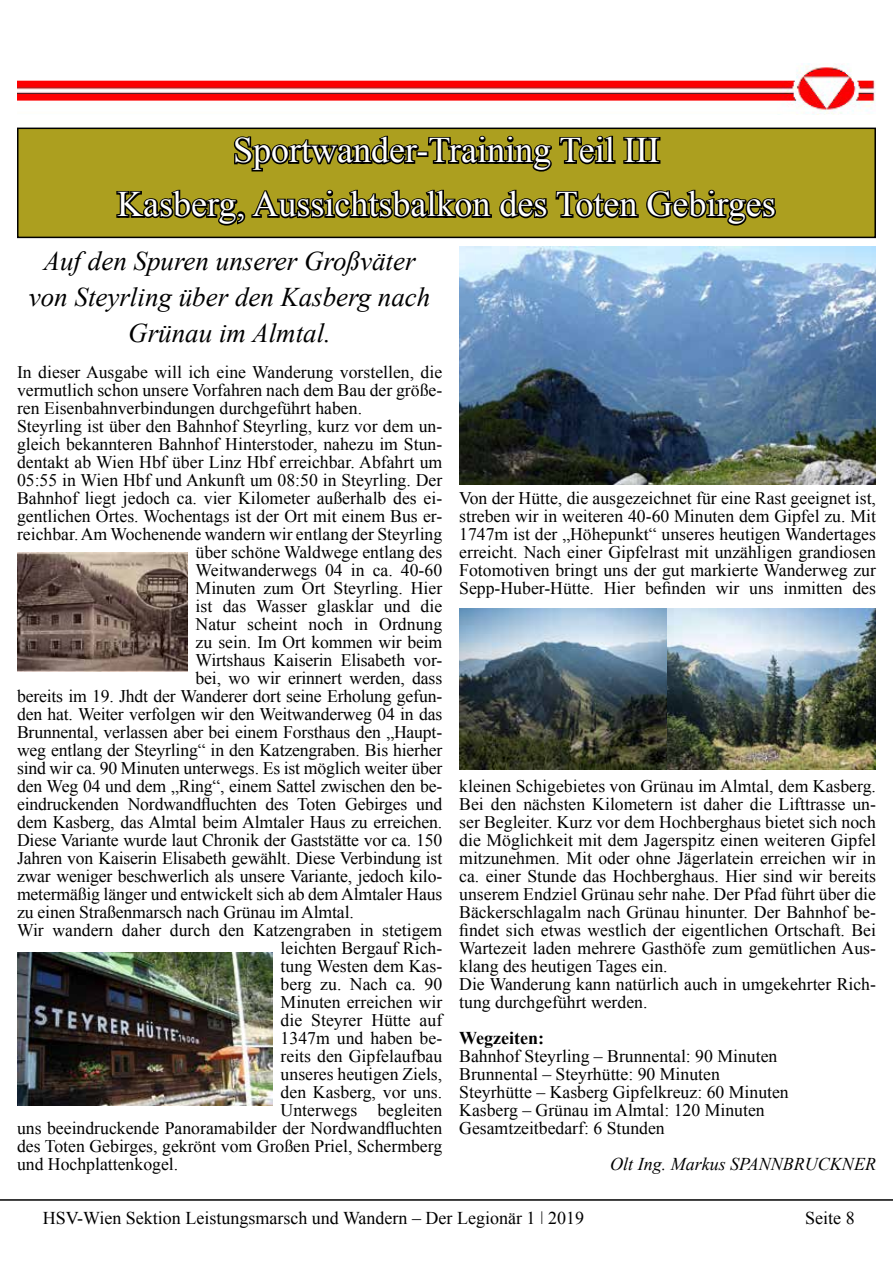
<style>
.page{position:relative;width:893px;height:1263px;background:#fff}
.page>*{position:absolute;margin:0;border:0;box-sizing:border-box;transform-origin:0 0}
.t1{font:36px/54px "Times New Roman";color:#fff;text-align:center}
.t2{font:italic 27px/36px "Times New Roman";color:#000;text-align:center}
.t3{font:18px "Times New Roman";color:#000}
.t4{font:italic 18px "Times New Roman";color:#000}
.t5{font:700 18px "Times New Roman";color:#000}
.t6{font:17.7px/18px "Times New Roman";color:#000}
</style>
<div class="page">
<hr style="left:0;top:1199px;width:893px;height:2px;background:#000">
<img style="left:17px;top:64px;width:859px;height:51px">
<div style="left:18px;top:128px;width:857px;height:109px;background:#ac9f1f"></div>
<svg style="left:233px;top:135px;width:428px;height:37px"></svg>
<svg style="left:116px;top:189px;width:660px;height:37px"></svg>
<div style="left:17px;top:128px;width:859px;height:110px;border:2px solid #000"></div>
<img style="left:17px;top:553px;width:170px;height:119px">
<img style="left:459px;top:608px;width:417px;height:162px">
<img style="left:17px;top:952px;width:255px;height:154px">
<img style="left:459px;top:247px;width:417px;height:238px">
<h1 class="t1" style="left:117px;top:123px;width:660px">Sportwander-Training Teil III<br>Kasberg, Aussichtsbalkon des Toten Gebirges</h1>
<h2 class="t2" style="left:29px;top:243px;width:403px">Auf den Spuren unserer Großväter von Steyrling über den Kasberg nach<br>Grünau im Almtal.</h2>
<p class="t6" style="left:17px;top:363px;width:427px">In dieser Ausgabe will ich eine Wanderung vorstellen, die</p>
<p class="t6" style="left:17px;top:381px;width:427px">vermutlich schon unsere Vorfahren nach dem Bau der größe-</p>
<p class="t6" style="left:17px;top:399px;width:347px">ren Eisenbahnverbindungen durchgeführt haben.</p>
<p class="t6" style="left:17px;top:417px;width:427px">Steyrling ist über den Bahnhof Steyrling, kurz vor dem un-</p>
<p class="t6" style="left:17px;top:435px;width:427px">gleich bekannteren Bahnhof Hinterstoder, nahezu im Stun-</p>
<p class="t6" style="left:17px;top:453px;width:427px">dentakt ab Wien Hbf über Linz Hbf erreichbar. Abfahrt um</p>
<p class="t6" style="left:17px;top:471px;width:427px">05:55 in Wien Hbf und Ankunft um 08:50 in Steyrling. Der</p>
<p class="t6" style="left:17px;top:489px;width:427px">Bahnhof liegt jedoch ca. vier Kilometer außerhalb des ei-</p>
<p class="t6" style="left:17px;top:507px;width:427px">gentlichen Ortes. Wochentags ist der Ort mit einem Bus er-</p>
<p class="t6" style="left:17px;top:525px;width:427px">reichbar. Am Wochenende wandern wir entlang der Steyrling</p>
<p class="t6" style="left:196px;top:543px;width:248px">über schöne Waldwege entlang des</p>
<p class="t6" style="left:196px;top:561px;width:248px">Weitwanderwegs 04 in ca. 40-60</p>
<p class="t6" style="left:196px;top:579px;width:248px">Minuten zum Ort Steyrling. Hier</p>
<p class="t6" style="left:196px;top:597px;width:248px">ist das Wasser glasklar und die</p>
<p class="t6" style="left:196px;top:615px;width:248px">Natur scheint noch in Ordnung</p>
<p class="t6" style="left:196px;top:633px;width:248px">zu sein. Im Ort kommen wir beim</p>
<p class="t6" style="left:196px;top:651px;width:248px">Wirtshaus Kaiserin Elisabeth vor-</p>
<p class="t6" style="left:196px;top:669px;width:248px">bei, wo wir erinnert werden, dass</p>
<p class="t6" style="left:17px;top:687px;width:427px">bereits im 19. Jhdt der Wanderer dort seine Erholung gefun-</p>
<p class="t6" style="left:17px;top:705px;width:427px">den hat. Weiter verfolgen wir den Weitwanderweg 04 in das</p>
<p class="t6" style="left:17px;top:723px;width:427px">Brunnental, verlassen aber bei einem Forsthaus den „Haupt-</p>
<p class="t6" style="left:17px;top:741px;width:427px">weg entlang der Steyrling“ in den Katzengraben. Bis hierher</p>
<p class="t6" style="left:17px;top:759px;width:427px">sind wir ca. 90 Minuten unterwegs. Es ist möglich weiter über</p>
<p class="t6" style="left:17px;top:777px;width:427px">den Weg 04 und dem „Ring“, einem Sattel zwischen den be-</p>
<p class="t6" style="left:17px;top:795px;width:427px">eindruckenden Nordwandfluchten des Toten Gebirges und</p>
<p class="t6" style="left:17px;top:813px;width:427px">dem Kasberg, das Almtal beim Almtaler Haus zu erreichen.</p>
<p class="t6" style="left:17px;top:831px;width:427px">Diese Variante wurde laut Chronik der Gaststätte vor ca. 150</p>
<p class="t6" style="left:17px;top:849px;width:427px">Jahren von Kaiserin Elisabeth gewählt. Diese Verbindung ist</p>
<p class="t6" style="left:17px;top:867px;width:427px">zwar weniger beschwerlich als unsere Variante, jedoch kilo-</p>
<p class="t6" style="left:17px;top:885px;width:427px">metermäßig länger und entwickelt sich ab dem Almtaler Haus</p>
<p class="t6" style="left:17px;top:903px;width:338px">zu einen Straßenmarsch nach Grünau im Almtal.</p>
<p class="t6" style="left:17px;top:921px;width:427px">Wir wandern daher durch den Katzengraben in stetigem</p>
<p class="t6" style="left:281px;top:939px;width:163px">leichten Bergauf Rich-</p>
<p class="t6" style="left:281px;top:957px;width:163px">tung Westen dem Kas-</p>
<p class="t6" style="left:281px;top:975px;width:163px">berg zu. Nach ca. 90</p>
<p class="t6" style="left:281px;top:993px;width:163px">Minuten erreichen wir</p>
<p class="t6" style="left:281px;top:1011px;width:163px">die Steyrer Hütte auf</p>
<p class="t6" style="left:281px;top:1029px;width:163px">1347m und haben be-</p>
<p class="t6" style="left:281px;top:1047px;width:163px">reits den Gipfelaufbau</p>
<p class="t6" style="left:281px;top:1065px;width:163px">unseres heutigen Ziels,</p>
<p class="t6" style="left:281px;top:1083px;width:163px">den Kasberg, vor uns.</p>
<p class="t6" style="left:281px;top:1101px;width:163px">Unterwegs begleiten</p>
<p class="t6" style="left:17px;top:1119px;width:427px">uns beeindruckende Panoramabilder der Nordwandfluchten</p>
<p class="t6" style="left:17px;top:1137px;width:427px">des Toten Gebirges, gekrönt vom Großen Priel, Schermberg</p>
<p class="t6" style="left:17px;top:1155px;width:163px">und Hochplattenkogel.</p>
<p class="t6" style="left:459px;top:489px;width:418px;text-align:justify">Von der Hütte, die ausgezeichnet für eine Rast geeignet ist, streben wir in weiteren 40-60 Minuten dem Gipfel zu. Mit 1747m ist der „Höhepunkt“ unseres heutigen Wandertages erreicht. Nach einer Gipfelrast mit unzähligen grandiosen Fotomotiven bringt uns der gut markierte Wanderweg zur Sepp-Huber-Hütte. Hier befinden wir uns inmitten des</p>
<p class="t6" style="left:459px;top:777px;width:418px">kleinen Schigebietes von Grünau im Almtal, dem Kasberg.<br>Bei den nächsten Kilometern ist daher die Lifttrasse un&shy;ser Begleiter. Kurz vor dem Hochberghaus bietet sich noch die Möglichkeit mit dem Jagerspitz einen weiteren Gipfel mitzunehmen. Mit oder ohne Jägerlatein erreichen wir in ca. einer Stunde das Hochberghaus. Hier sind wir bereits unserem Endziel Grünau sehr nahe. Der Pfad führt über die Bäckerschlagalm nach Grünau hinunter. Der Bahnhof be&shy;findet sich etwas westlich der eigentlichen Ortschaft. Bei Wartezeit laden mehrere Gasthöfe zum gemütlichen Aus&shy;klang des heutigen Tages ein.<br>Die Wanderung kann natürlich auch in umgekehrter Rich&shy;tung durchgeführt werden.</p>
<p class="t5" style="left:459px;top:1026px;width:86px">Wegzeiten:</p>
<p class="t6" style="left:459px;top:1047px;width:331px">Bahnhof Steyrling – Brunnental: 90 Minuten Brunnental – Steyrhütte: 90 Minuten Steyrhütte – Kasberg Gipfelkreuz: 60 Minuten Kasberg – Grünau im Almtal: 120 Minuten Gesamtzeitbedarf: 6 Stunden</p>
<p class="t4" style="left:610px;top:1152px;width:267px">Olt Ing. Markus SPANNBRUCKNER</p>
<p class="t3" style="left:43px;top:1206px;width:543px">HSV-Wien Sektion Leistungsmarsch und Wandern – Der Legionär 1 2019</p>
<p class="t3" style="left:805px;top:1206px;width:51px">Seite 8</p>
</div>
